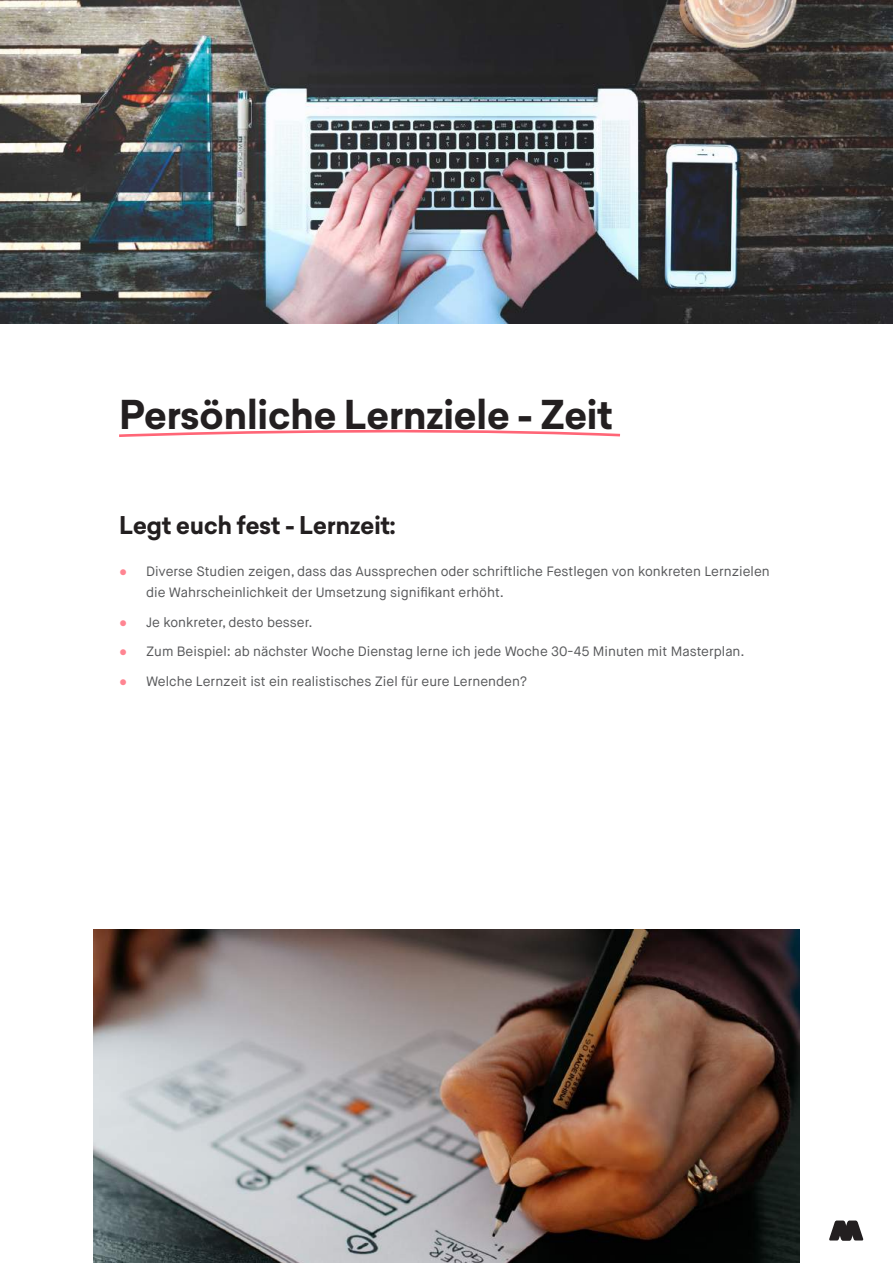
<style>
.page{position:relative;width:893px;height:1263px;background:#fff}
.page>*{position:absolute;margin:0;border:0;box-sizing:border-box;transform-origin:0 0}
.t1{font:700 39px "Sailec";letter-spacing:-.02em;color:#231f20}
.t2{font:700 24px "Sailec";letter-spacing:-.02em;color:#231f20}
.t3{font:13.5px/21px "Maison Neue";color:#57585a}
.s1{font-family:"Impact";color:#ff8592}
</style>
<div class="page">
<svg style="left:829px;top:1221px;width:34px;height:19px"></svg>
<svg style="left:119px;top:429px;width:502px;height:8px"></svg>
<img style="left:0;top:0;width:893px;height:323px">
<img style="left:94px;top:929px;width:705px;height:334px">
<h1 class="t1" style="left:119px;top:387px;width:495px">Persönliche Lernziele - Zeit</h1>
<h2 class="t2" style="left:119px;top:508px;width:278px">Legt euch fest - Lernzeit:</h2>
<p class="t3" style="left:146px;top:561px;width:625px;text-indent:-27px"><span class="s1">●</span> Diverse Studien zeigen, dass das Aussprechen oder schriftliche Festlegen von konkreten Lernzielen die Wahrscheinlichkeit der Umsetzung signifikant erhöht.</p>
<p class="t3" style="left:119px;top:612px;width:195px"><span class="s1">●</span> Je konkreter, desto besser.</p>
<p class="t3" style="left:119px;top:641px;width:627px"><span class="s1">●</span> Zum Beispiel: ab nächster Woche Dienstag lerne ich jede Woche 30-45 Minuten mit Masterplan.</p>
<p class="t3" style="left:119px;top:671px;width:409px"><span class="s1">●</span> Welche Lernzeit ist ein realistisches Ziel für eure Lernenden?</p>
</div>
